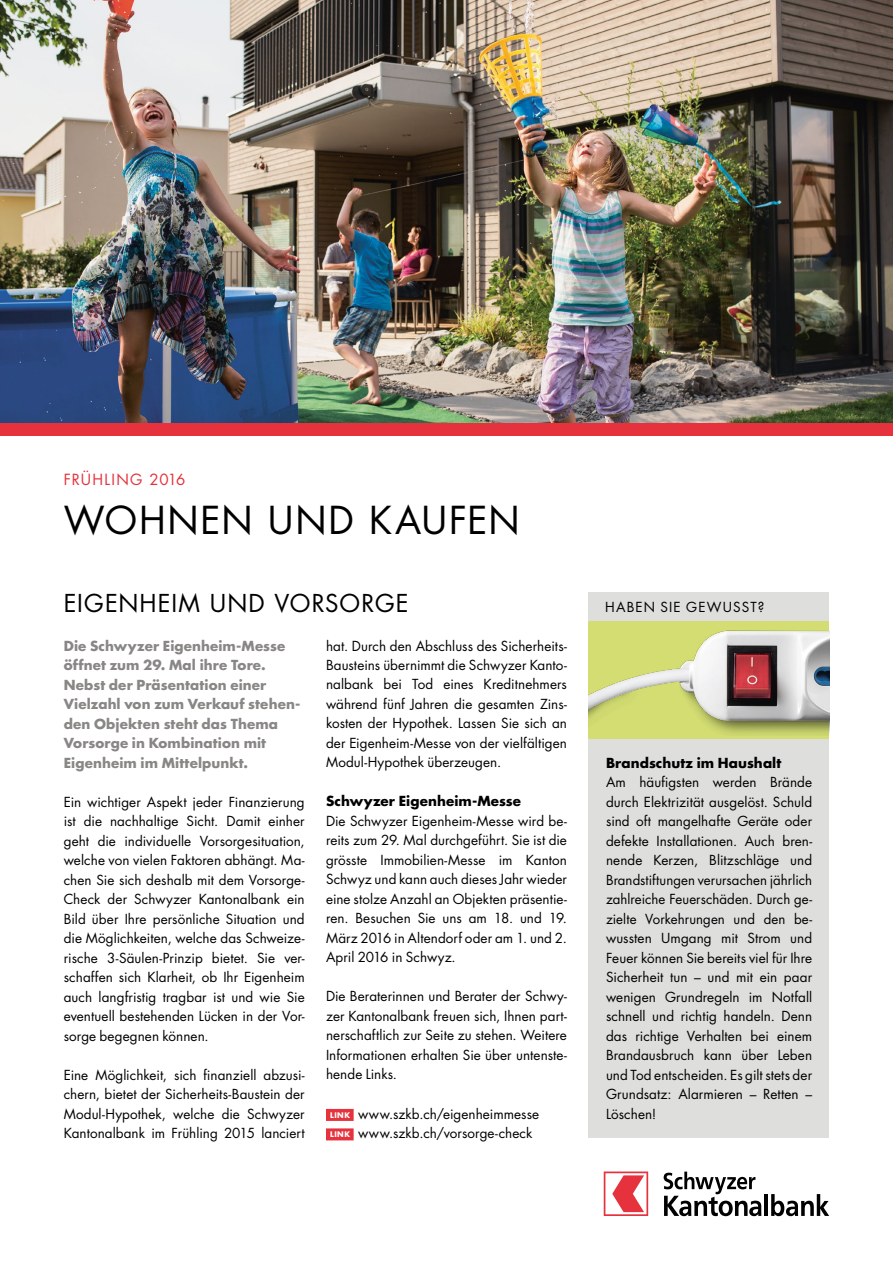
<style>
.page{position:relative;width:893px;height:1263px;background:#fff}
.page>*{position:absolute;margin:0;border:0;box-sizing:border-box;transform-origin:0 0}
.t1{font:37.5px "Futura Std";letter-spacing:.045em;color:#000}
.t2{font:24px "Futura Std";letter-spacing:.045em;color:#000}
.t3{font:15px "Futura Std";letter-spacing:.075em;color:#e5323d}
.t4{font:13.5px/19.5px "Futura Std";letter-spacing:.005em;color:#000;text-align:justify}
.t5{font:700 13.5px/19.5px "Futura Std";letter-spacing:.005em;color:#898785}
.t6{font:700 13.5px "Futura Std";letter-spacing:.005em;color:#000}
.t7{font:13.5px "Futura Std";letter-spacing:.085em;color:#000}
.s1{font-weight:700;font-size:7.5px;color:#fff}
</style>
<div class="page">
<div style="left:588px;top:738px;width:241px;height:400px;background:#dededd"></div>
<img style="left:0;top:0;width:893px;height:423px">
<div style="left:0;top:423px;width:893px;height:13px;background:#e5323d"></div>
<div style="left:588px;top:592px;width:241px;height:29px;background:#dededd"></div>
<div style="left:326px;top:1109px;width:28px;height:12px;background:#e5323d"></div>
<div style="left:326px;top:1128px;width:28px;height:12px;background:#e5323d"></div>
<svg style="left:664px;top:1171px;width:97px;height:45px"></svg>
<hr style="left:764px;top:1194px;width:4px;height:22px;background:#000">
<svg style="left:771px;top:1194px;width:58px;height:22px"></svg>
<svg style="left:604px;top:1171px;width:44px;height:45px"></svg>
<img style="left:588px;top:621px;width:241px;height:115px">
<p class="t3" style="left:64px;top:470px;width:123px">FRÜHLING 2016</p>
<h1 class="t1" style="left:64px;top:496px;width:457px">WOHNEN UND KAUFEN</h1>
<h2 class="t2" style="left:64px;top:587px;width:346px">EIGENHEIM UND VORSORGE</h2>
<p class="t5" style="left:64px;top:636px;width:238px">Die Schwyzer Eigenheim-Messe öffnet zum 29. Mal ihre Tore.<br>Nebst der Präsentation einer<br>Vielzahl von zum Verkauf stehen&shy;den Objekten steht das Thema<br>Vorsorge in Kombination mit<br>Eigenheim im Mittelpunkt.</p>
<p class="t4" style="left:64px;top:792px;width:242px">Ein wichtiger Aspekt jeder Finanzierung ist die nachhaltige Sicht. Damit einher geht die individuelle Vorsorgesituation, welche von vielen Faktoren abhängt. Ma&shy;chen Sie sich deshalb mit dem Vorsorge-Check der Schwyzer Kantonalbank ein Bild über Ihre persönliche Situation und die Möglichkeiten, welche das Schweize&shy;rische 3-Säulen-Prinzip bietet. Sie ver&shy;schaffen sich Klarheit, ob Ihr Eigenheim auch langfristig tragbar ist und wie Sie eventuell bestehenden Lücken in der Vor&shy;sorge begegnen können.</p>
<p class="t4" style="left:64px;top:1065px;width:242px">Eine Möglichkeit, sich finanziell abzusi&shy;chern, bietet der Sicherheits-Baustein der Modul-Hypothek, welche die Schwyzer Kantonalbank im Frühling 2015 lanciert</p>
<p class="t4" style="left:326px;top:636px;width:242px">hat. Durch den Abschluss des Sicherheits-Bausteins übernimmt die Schwyzer Kanto&shy;nalbank bei Tod eines Kreditnehmers während fünf Jahren die gesamten Zins&shy;kosten der Hypothek. Lassen Sie sich an der Eigenheim-Messe von der vielfältigen Modul-Hypothek überzeugen.</p>
<p class="t6" style="left:326px;top:792px;width:197px">Schwyzer Eigenheim-Messe</p>
<p class="t4" style="left:326px;top:811px;width:242px">Die Schwyzer Eigenheim-Messe wird be&shy;reits zum 29. Mal durchgeführt. Sie ist die grösste Immobilien-Messe im Kanton Schwyz und kann auch dieses Jahr wieder eine stolze Anzahl an Objekten präsentie&shy;ren. Besuchen Sie uns am 18. und 19.<br>März 2016 in Altendorf oder am 1. und 2.<br>April 2016 in Schwyz.</p>
<p class="t4" style="left:326px;top:987px;width:242px">Die Beraterinnen und Berater der Schwy&shy;zer Kantonalbank freuen sich, Ihnen part&shy;nerschaftlich zur Seite zu stehen. Weitere Informationen erhalten Sie über untenste&shy;hende Links.</p>
<p class="t4" style="left:330px;top:1104px;width:210px"><span class="s1">LINK</span> www.szkb.ch/eigenheimmesse<br><span class="s1">LINK</span> www.szkb.ch/vorsorge-check</p>
<p class="t7" style="left:605px;top:598px;width:161px">HABEN SIE GEWUSST?</p>
<p class="t6" style="left:606px;top:754px;width:177px">Brandschutz im Haushalt</p>
<p class="t4" style="left:606px;top:772px;width:208px">Am häufigsten werden Brände durch Elektrizität ausgelöst. Schuld sind oft mangelhafte Geräte oder defekte Installationen. Auch bren&shy;nende Kerzen, Blitzschläge und Brandstiftungen verursachen jährlich zahlreiche Feuerschäden. Durch ge&shy;zielte Vorkehrungen und den be&shy;wussten Umgang mit Strom und Feuer können Sie bereits viel für Ihre Sicherheit tun – und mit ein paar wenigen Grundregeln im Notfall schnell und richtig handeln. Denn das richtige Verhalten bei einem Brandausbruch kann über Leben und Tod entscheiden. Es gilt stets der Grundsatz: Alarmieren – Retten – Löschen!</p>
</div>
